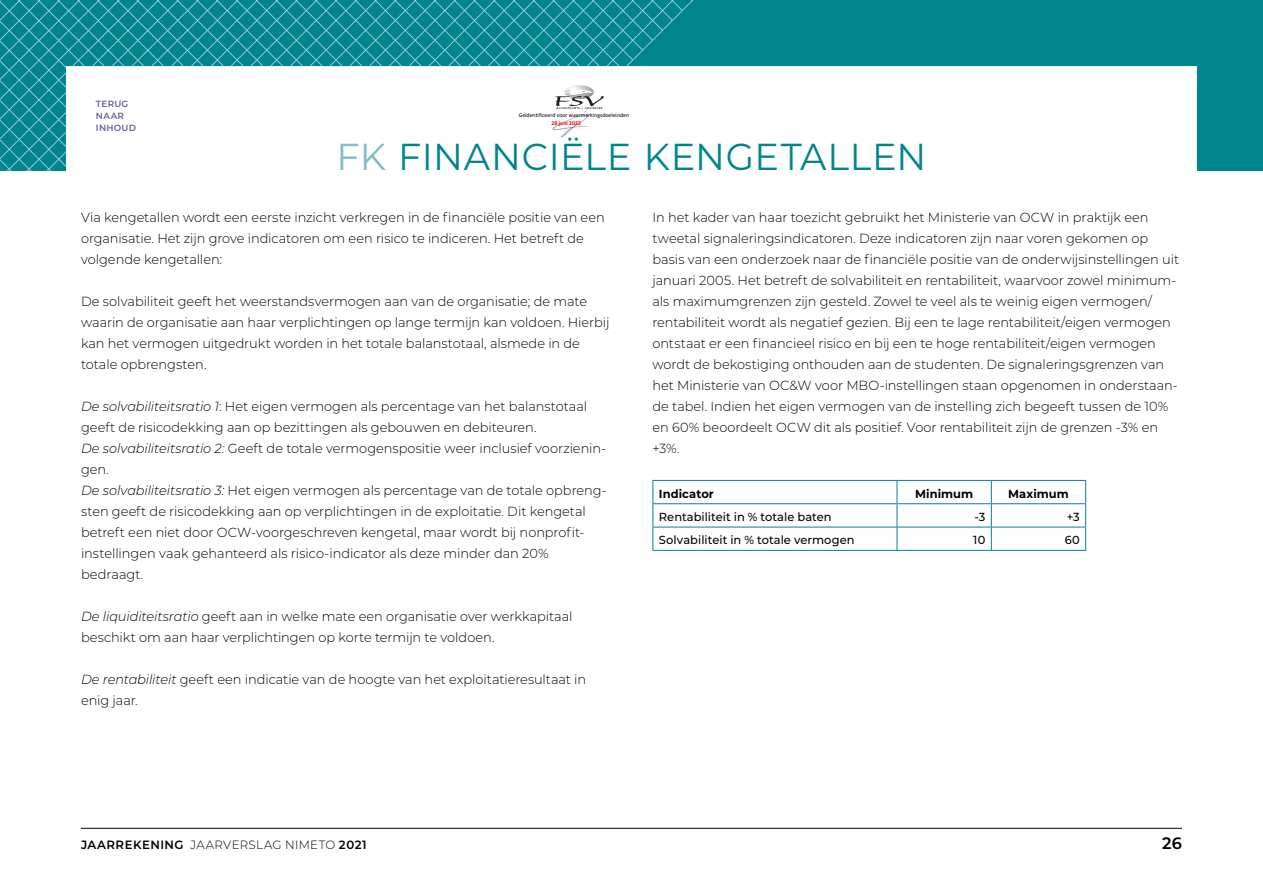
<style>
.page{position:relative;width:1263px;height:893px;background:#fff}
.page>*{position:absolute;margin:0;border:0;box-sizing:border-box;transform-origin:0 0}
.t1{font:37.5px "Montserrat";letter-spacing:.015em;color:#00858c}
.t2{font:600 16.5px "Montserrat";color:#000}
.t3{font:300 13.2px/21px "Montserrat";letter-spacing:-.005em;color:#000}
.t4{font:300 12px "Montserrat";letter-spacing:.03em;color:#000}
.t5{font:500 11.7px "Montserrat";letter-spacing:.005em;color:#000}
.t6{font:700 11.7px "Montserrat";letter-spacing:.005em;color:#000}
.t7{font:600 9px/12px "Montserrat";letter-spacing:.035em;color:#6062a0}
.t8{font:5.85px "Calibri";color:#000}
.t9{font:700 5.85px "Calibri";letter-spacing:-.005em;color:#f00}
.s1{color:#7fbec4}
.s2{font-style:italic}
.s3{font-weight:600}
</style>
<div class="page">
<hr style="left:81px;top:828px;width:1101px;height:1px;background:#000">
<svg style="left:693px;top:0;width:570px;height:171px"></svg>
<svg style="left:0;top:0;width:693px;height:171px"></svg>
<hr style="left:652px;top:480px;width:245px;height:1px;background:#00858c">
<hr style="left:897px;top:480px;width:94px;height:1px;background:#00858c">
<hr style="left:991px;top:480px;width:95px;height:1px;background:#00858c">
<hr style="left:652px;top:503px;width:245px;height:1px;background:#00858c">
<hr style="left:897px;top:503px;width:94px;height:1px;background:#00858c">
<hr style="left:991px;top:503px;width:95px;height:1px;background:#00858c">
<hr style="left:652px;top:527px;width:245px;height:1px;background:#00858c">
<svg style="left:652px;top:481px;width:1px;height:69px"></svg>
<hr style="left:897px;top:527px;width:94px;height:1px;background:#00858c">
<svg style="left:897px;top:481px;width:1px;height:69px"></svg>
<hr style="left:991px;top:527px;width:95px;height:1px;background:#00858c">
<svg style="left:991px;top:481px;width:1px;height:69px"></svg>
<svg style="left:1085px;top:481px;width:1px;height:69px"></svg>
<hr style="left:652px;top:550px;width:245px;height:1px;background:#00858c">
<hr style="left:897px;top:550px;width:94px;height:1px;background:#00858c">
<hr style="left:991px;top:550px;width:95px;height:1px;background:#00858c">
<p class="t7" style="left:96px;top:97px;width:42px">TERUG<br>NAAR<br>INHOUD</p>
<p class="t8" style="left:519px;top:113px;width:112px">Geïdentificeerd voor waarmerkingsdoeleinden</p>
<p class="t9" style="left:551px;top:121px;width:31px">28 juni 2022</p>
<h1 class="t1" style="left:336px;top:130px;width:591px"><span class="s1">FK</span> FINANCIËLE KENGETALLEN</h1>
<p class="t3" style="left:81px;top:206px;width:525px">Via kengetallen wordt een eerste inzicht verkregen in de financiële positie van een organisatie. Het zijn grove indicatoren om een risico te indiceren. Het betreft de volgende kengetallen:</p>
<p class="t3" style="left:81px;top:290px;width:530px">De solvabiliteit geeft het weerstandsvermogen aan van de organisatie; de mate waarin de organisatie aan haar verplichtingen op lange termijn kan voldoen. Hierbij kan het vermogen uitgedrukt worden in het totale balanstotaal, alsmede in de totale opbrengsten.</p>
<p class="t3" style="left:81px;top:395px;width:527px"><span class="s2">De solvabiliteitsratio 1</span>: Het eigen vermogen als percentage van het balanstotaal geeft de risicodekking aan op bezittingen als gebouwen en debiteuren.<br><span class="s2">De solvabiliteitsratio 2:</span> Geeft de totale vermogenspositie weer inclusief voorzienin&shy;gen.<br><span class="s2">De solvabiliteitsratio 3:</span> Het eigen vermogen als percentage van de totale opbreng&shy;sten geeft de risicodekking aan op verplichtingen in de exploitatie. Dit kengetal betreft een niet door OCW-voorgeschreven kengetal, maar wordt bij nonprofit&shy;instellingen vaak gehanteerd als risico-indicator als deze minder dan 20% bedraagt.</p>
<p class="t3" style="left:81px;top:605px;width:493px"><span class="s2">De liquiditeitsratio</span> geeft aan in welke mate een organisatie over werkkapitaal beschikt om aan haar verplichtingen op korte termijn te voldoen.</p>
<p class="t3" style="left:81px;top:668px;width:507px"><span class="s2">De rentabiliteit</span> geeft een indicatie van de hoogte van het exploitatieresultaat in enig jaar.</p>
<p class="t3" style="left:652px;top:206px;width:528px">In het kader van haar toezicht gebruikt het Ministerie van OCW in praktijk een tweetal signaleringsindicatoren. Deze indicatoren zijn naar voren gekomen op basis van een onderzoek naar de financiële positie van de onderwijsinstellingen uit januari 2005. Het betreft de solvabiliteit en rentabiliteit, waarvoor zowel minimum&shy;als maximumgrenzen zijn gesteld. Zowel te veel als te weinig eigen vermogen/ rentabiliteit wordt als negatief gezien. Bij een te lage rentabiliteit/eigen vermogen ontstaat er een financieel risico en bij een te hoge rentabiliteit/eigen vermogen wordt de bekostiging onthouden aan de studenten. De signaleringsgrenzen van het Ministerie van OC&amp;W voor MBO-instellingen staan opgenomen in onderstaan&shy;de tabel. Indien het eigen vermogen van de instelling zich begeeft tussen de 10% en 60% beoordeelt OCW dit als positief. Voor rentabiliteit zijn de grenzen -3% en +3%.</p>
<p class="t6" style="left:659px;top:485px;width:57px">Indicator</p>
<p class="t6" style="left:915px;top:485px;width:60px">Minimum</p>
<p class="t6" style="left:1008px;top:485px;width:62px">Maximum</p>
<p class="t5" style="left:659px;top:509px;width:174px">Rentabiliteit in % totale baten</p>
<p class="t5" style="left:974px;top:509px;width:13px">-3</p>
<p class="t5" style="left:1067px;top:509px;width:14px">+3</p>
<p class="t5" style="left:659px;top:532px;width:197px">Solvabiliteit in % totale vermogen</p>
<p class="t5" style="left:973px;top:532px;width:14px">10</p>
<p class="t5" style="left:1065px;top:532px;width:16px">60</p>
<p class="t4" style="left:81px;top:837px;width:287px"><span class="s3">JAARREKENING</span> JAARVERSLAG NIMETO <span class="s3">2021</span></p>
<p class="t2" style="left:1162px;top:832px;width:21px">26</p>
</div>
